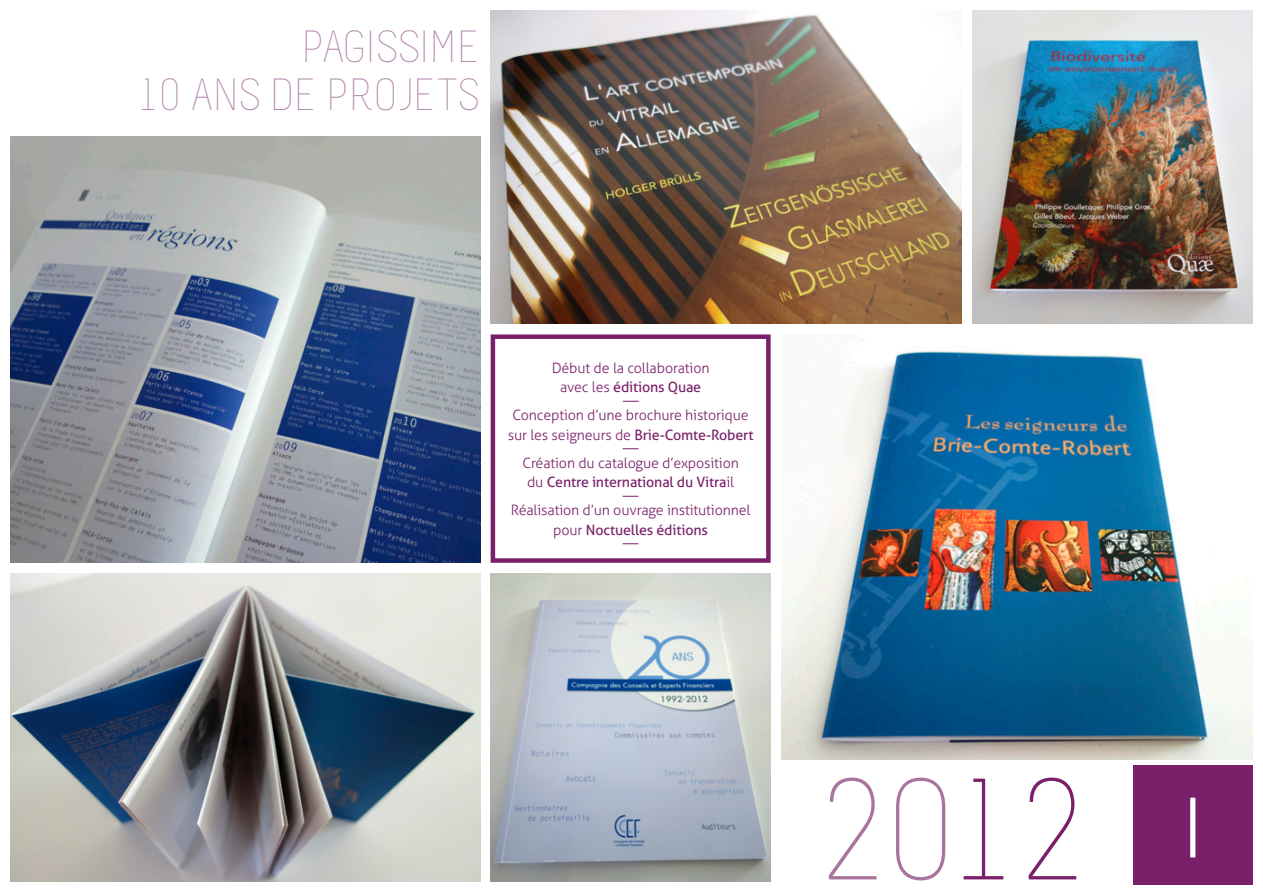
<style>
.page{position:relative;width:1263px;height:893px;background:#fff}
.page>*{position:absolute;margin:0;border:0;box-sizing:border-box;transform-origin:0 0}
.t1{font:300 144px "Melbourne";color:#a8749e}
.t2{font:85.5px "Melbourne";color:#fff}
.t3{font:300 45px/48px "Melbourne";color:#b58aae;text-align:right}
.collaboration{font:300 14.25px/19.5px "Aller";letter-spacing:-.01em;color:#7a206a;text-align:center}
.s1{font-weight:400}
.s2{color:#7a206a}
</style>
<div class="page">
<div style="left:1133px;top:766px;width:119px;height:119px;background:#7a206a"></div>
<svg style="left:623px;top:401px;width:15px;height:1px"></svg>
<svg style="left:623px;top:448px;width:15px;height:1px"></svg>
<svg style="left:623px;top:496px;width:15px;height:1px"></svg>
<svg style="left:623px;top:543px;width:15px;height:1px"></svg>
<div style="left:491px;top:334px;width:280px;height:229px;border:4px solid #7a206a"></div>
<img style="left:781px;top:348px;width:471px;height:411px">
<img style="left:491px;top:573px;width:280px;height:309px">
<img style="left:11px;top:136px;width:469px;height:427px">
<img style="left:972px;top:11px;width:280px;height:313px">
<img style="left:11px;top:573px;width:469px;height:309px">
<img style="left:491px;top:11px;width:471px;height:312px">
<h3 class="t3" style="left:141px;top:23px;width:341px">PAGISSIME<br>10 ANS DE PROJETS</h3>
<p class="collaboration" style="left:552px;top:358px;width:159px">Début de la collaboration avec les <span class="s1">éditions Quae</span></p>
<p class="collaboration" style="left:508px;top:406px;width:247px">Conception d’une brochure historique sur les seigneurs de <span class="s1">Brie-Comte-Robert</span></p>
<p class="collaboration" style="left:522px;top:453px;width:218px">Création du catalogue d’exposition du <span class="s1">Centre international du Vitra</span>il</p>
<p class="collaboration" style="left:511px;top:501px;width:241px">Réalisation d’un ouvrage institutionnel pour <span class="s1">Noctuelles éditions</span></p>
<p class="t1" style="left:822px;top:755px;width:263px">20<span class="s2">12</span></p>
<h2 class="t2" style="left:1183px;top:783px;width:20px">I</h2>
</div>
